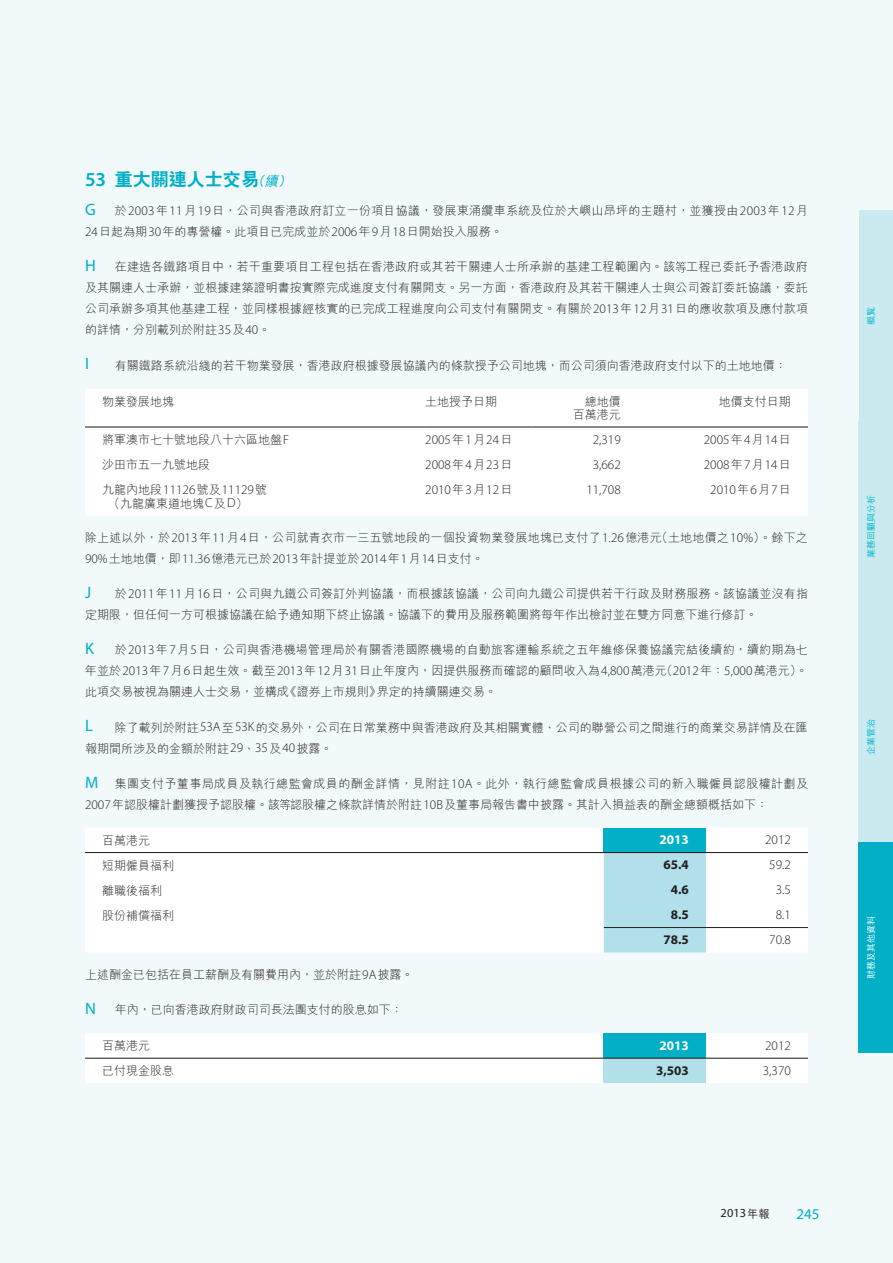
<style>
.page{position:relative;width:893px;height:1263px;background:#f1f9fb}
.page>*{position:absolute;margin:0;border:0;box-sizing:border-box;transform-origin:0 0}
.t1{font:800 18px "C Hei 2 HK";color:#00aec5}
.t2{font:16.5px "Myriad Pro";color:#00aec5}
.t3{font:15px "Myriad Pro";color:#00aec5}
.t4{font:300 13.2px "Myriad Pro";color:#231f20}
.t5{font:700 13.2px "Myriad Pro";color:#231f20}
.t6{font:700 13.2px "Myriad Pro";color:#fff}
.t7{font:12.3px "Myriad Pro";color:#231f20}
.t8{font:300 12px/21px "M Hei HK";color:#231f20}
.t9{font:300 12px/21px "M Hei HK";letter-spacing:.035em;color:#231f20}
.t10{font:300 12px/21px "M Hei HK";letter-spacing:.02em;color:#231f20}
.t11{font:500 9px "M Hei HK";color:#00b9ce}
.t12{font:500 9px "M Hei HK";color:#fff}
.s1{font-family:"Myriad Pro";font-weight:600;font-size:19.8px}
.s2{font-family:"M Hei HK";font-weight:500;font-style:italic;font-size:13.5px}
.s3{font-family:"Myriad Pro";font-weight:400;font-size:16.5px;color:#00aec5}
.s4{font-family:"Myriad Pro";font-size:13.2px}
.s5{font-family:"M Hei HK";font-size:12px}
.s6{font-family:"M Hei HK";font-weight:500;font-size:11.25px}
</style>
<div class="page">
<svg style="left:676px;top:262px;width:10px;height:11px"></svg>
<div style="left:85px;top:389px;width:723px;height:126px;background:#fff"></div>
<hr style="left:85px;top:426px;width:340px;height:1px;background:#231f20">
<hr style="left:425px;top:426px;width:106px;height:1px;background:#231f20">
<hr style="left:531px;top:426px;width:107px;height:1px;background:#231f20">
<hr style="left:638px;top:426px;width:170px;height:1px;background:#231f20">
<svg style="left:280px;top:799px;width:10px;height:11px"></svg>
<div style="left:85px;top:828px;width:723px;height:124px;background:#fff"></div>
<div style="left:604px;top:827px;width:102px;height:25px;background:#00aec5"></div>
<div style="left:604px;top:853px;width:102px;height:99px;background:#b1e0ea"></div>
<hr style="left:85px;top:852px;width:519px;height:1px;background:#231f20">
<hr style="left:604px;top:927px;width:102px;height:1px;background:#231f20">
<hr style="left:706px;top:852px;width:102px;height:1px;background:#231f20">
<hr style="left:706px;top:927px;width:102px;height:1px;background:#231f20">
<hr style="left:604px;top:852px;width:102px;height:1px;background:#231f20">
<div style="left:85px;top:1033px;width:723px;height:50px;background:#fff"></div>
<div style="left:604px;top:1033px;width:102px;height:25px;background:#00aec5"></div>
<div style="left:604px;top:1058px;width:102px;height:25px;background:#b1e0ea"></div>
<hr style="left:85px;top:1058px;width:519px;height:1px;background:#231f20">
<hr style="left:706px;top:1058px;width:102px;height:1px;background:#231f20">
<hr style="left:604px;top:1058px;width:102px;height:1px;background:#231f20">
<div style="left:859px;top:210px;width:34px;height:211px;background:#cbeaf0"></div>
<div style="left:859px;top:631px;width:34px;height:211px;background:#cbeaf0"></div>
<div style="left:859px;top:421px;width:34px;height:210px;background:#cbeaf0"></div>
<div style="left:859px;top:842px;width:34px;height:210px;background:#00aec5"></div>
<h1 class="t1" style="left:85px;top:167px;width:211px"><span class="s1">53</span> 重大關連人士交易<span class="s2">（續）</span></h1>
<p class="t10" style="left:85px;top:200px;width:724px"><span class="s3">G</span> 於<span class="s4">2003</span>年<span class="s4">11</span>月<span class="s4">19</span>日，公司與香港政府訂立一份項目協議，發展東涌纜車系統及位於大嶼山昂坪的主題村，並獲授由<span class="s4">2003</span>年<span class="s4">12</span>月<br><span class="s4">24</span>日起為期<span class="s4">30</span>年的專營權。此項目已完成並於<span class="s4">2006</span>年<span class="s4">9</span>月<span class="s4">18</span>日開始投入服務。</p>
<p class="t8" style="left:85px;top:256px;width:724px;text-align:justify"><span class="s3">H</span> 在建造各鐵路項目中，若干重要項目工程包括在香港政府或其若干關連人士所承辦的基建工程範圍內。該 工程已委託予香港政府及其關連人士承辦，並根據建築證明書按實際完成進度支付有關開支。另一方面，香港政府及其若干關連人士與公司簽訂委託協議，委託公司承辦多項其他基建工程，並同樣根據經核實的已完成工程進度向公司支付有關開支。有關於<span class="s4">2013</span>年<span class="s4">12</span>月<span class="s4">31</span>日的應收款項及應付款項的詳情，分別載列於附註<span class="s4">35</span>及<span class="s4">40</span>。</p>
<h2 class="t2" style="left:85px;top:355px;width:5px">I</h2>
<p class="t8" style="left:115px;top:354px;width:673px">有關鐵路系統沿綫的若干物業發展，香港政府根據發展協議內的條款授予公司地塊，而公司須向香港政府支付以下的土地地價：</p>
<p class="t8" style="left:102px;top:390px;width:73px">物業發展地塊</p>
<p class="t8" style="left:425px;top:390px;width:73px">土地授予日期</p>
<p class="t8" style="left:573px;top:394px;width:49px;line-height:13.5px;text-align:right">總地價百萬港元</p>
<p class="t8" style="left:719px;top:390px;width:73px">地價支付日期</p>
<p class="t8" style="left:102px;top:429px;width:189px">將軍澳市七十號地段八十六區地盤<span class="s4">F</span></p>
<p class="t4" style="left:425px;top:432px;width:89px">2005<span class="s5">年</span>1<span class="s5">月</span>24<span class="s5">日</span></p>
<p class="t4" style="left:593px;top:432px;width:30px">2,319</p>
<p class="t4" style="left:704px;top:432px;width:89px">2005<span class="s5">年</span>4<span class="s5">月</span>14<span class="s5">日</span></p>
<p class="t8" style="left:102px;top:454px;width:109px">沙田市五一九號地段</p>
<p class="t4" style="left:425px;top:457px;width:89px">2008<span class="s5">年</span>4<span class="s5">月</span>23<span class="s5">日</span></p>
<p class="t4" style="left:593px;top:457px;width:30px">3,662</p>
<p class="t4" style="left:704px;top:457px;width:89px">2008<span class="s5">年</span>7<span class="s5">月</span>14<span class="s5">日</span></p>
<p class="t4" style="left:102px;top:482px;width:167px"><span class="s5">九龍內地段</span>11126<span class="s5">號及</span>11129<span class="s5">號</span></p>
<p class="t8" style="left:108px;top:492px;width:141px">（九龍廣東道地塊<span class="s4">C</span>及<span class="s4">D</span>）</p>
<p class="t4" style="left:425px;top:482px;width:89px">2010<span class="s5">年</span>3<span class="s5">月</span>12<span class="s5">日</span></p>
<p class="t4" style="left:586px;top:482px;width:36px">11,708</p>
<p class="t4" style="left:710px;top:482px;width:82px">2010<span class="s5">年</span>6<span class="s5">月</span>7<span class="s5">日</span></p>
<p class="t8" style="left:85px;top:527px;width:724px">除上述以外，於<span class="s4">2013</span>年<span class="s4">11</span>月<span class="s4">4</span>日，公司就青衣市一三五號地段的一個投資物業發展地塊已支付了<span class="s4">1.26</span>億港元（土地地價之<span class="s4">10%</span>）。餘下之<br><span class="s4">90%</span>土地地價，即<span class="s4">11.36</span>億港元已於<span class="s4">2013</span>年計提並於<span class="s4">2014</span>年<span class="s4">1</span>月<span class="s4">14</span>日支付。</p>
<h2 class="t2" style="left:85px;top:583px;width:8px">J</h2>
<p class="t8" style="left:85px;top:583px;width:724px;text-indent:30px">於<span class="s4">2011</span>年<span class="s4">11</span>月<span class="s4">16</span>日，公司與九鐵公司簽訂外判協議，而根據該協議，公司向九鐵公司提供若干行政及財務服務。該協議並沒有指定期限，但任何一方可根據協議在給予通知期下終止協議。協議下的費用及服務範圍將每年作出檢討並在雙方同意下進行修訂。</p>
<h2 class="t2" style="left:85px;top:639px;width:10px">K</h2>
<p class="t8" style="left:85px;top:639px;width:724px;text-align:justify;text-indent:30px">於<span class="s4">2013</span>年<span class="s4">7</span>月<span class="s4">5</span>日，公司與香港機場管理局於有關香港國際機場的自動旅客運輸系統之五年維修保養協議完結後續約，續約期為七年並於<span class="s4">2013</span>年<span class="s4">7</span>月<span class="s4">6</span>日起生效。截至<span class="s4">2013</span>年<span class="s4">12</span>月<span class="s4">31</span>日止年度內，因提供服務而確認的顧問收入為<span class="s4">4,800</span>萬港元（<span class="s4">2012</span>年：<span class="s4">5,000</span>萬港元）。此項交易被視為關連人士交易，並構成《證券上市規則》界定的持續關連交易。</p>
<h2 class="t2" style="left:85px;top:717px;width:9px">L</h2>
<p class="t8" style="left:85px;top:716px;width:724px;text-indent:30px">除了載列於附註<span class="s4">53A</span>至<span class="s4">53K</span>的交易外，公司在日常業務中與香港政府及其相關實體、公司的聯營公司之間進行的商業交易詳情及在匯報期間所涉及的金額於附註<span class="s4">29</span>、<span class="s4">35</span>及<span class="s4">40</span>披露。</p>
<p class="t9" style="left:85px;top:773px;width:724px"><span class="s3">M</span> 集團支付予董事局成員及執行總監會成員的酬金詳情，見附註<span class="s4">10A</span>。此外，執行總監會成員根據公司的新入職僱員認股權計劃及<br><span class="s4">2007</span>年認股權計劃獲授予認股權。該 認股權之條款詳情於附註<span class="s4">10B</span>及董事局報告書中披露。其計入損益表的酬金總額概括如下：</p>
<p class="t8" style="left:102px;top:829px;width:49px">百萬港元</p>
<p class="t6" style="left:660px;top:832px;width:31px">2013</p>
<p class="t4" style="left:765px;top:833px;width:27px">2012</p>
<p class="t8" style="left:102px;top:854px;width:73px">短期僱員福利</p>
<p class="t5" style="left:663px;top:857px;width:27px">65.4</p>
<p class="t4" style="left:769px;top:858px;width:23px">59.2</p>
<p class="t8" style="left:102px;top:879px;width:61px">離職後福利</p>
<p class="t5" style="left:671px;top:882px;width:20px">4.6</p>
<p class="t4" style="left:776px;top:883px;width:17px">3.5</p>
<p class="t8" style="left:102px;top:904px;width:73px">股份補償福利</p>
<p class="t5" style="left:671px;top:907px;width:20px">8.5</p>
<p class="t4" style="left:776px;top:908px;width:17px">8.1</p>
<p class="t5" style="left:663px;top:932px;width:27px">78.5</p>
<p class="t4" style="left:769px;top:933px;width:23px">70.8</p>
<p class="t8" style="left:85px;top:964px;width:330px">上述酬金已包括在員工薪酬及有關費用內，並於附註<span class="s4">9A</span>披露。</p>
<p class="t8" style="left:85px;top:999px;width:319px"><span class="s3">N</span> 年內，已向香港政府財政司司長法團支付的股息如下：</p>
<p class="t8" style="left:102px;top:1035px;width:49px">百萬港元</p>
<p class="t6" style="left:660px;top:1038px;width:31px">2013</p>
<p class="t4" style="left:765px;top:1038px;width:27px">2012</p>
<p class="t8" style="left:102px;top:1060px;width:73px">已付現金股息</p>
<p class="t5" style="left:656px;top:1063px;width:34px">3,503</p>
<p class="t4" style="left:763px;top:1063px;width:30px">3,370</p>
<p class="t11" style="left:864px;top:325px;width:19px;rotate:-90deg">概覧</p>
<p class="t11" style="left:864px;top:558px;width:64px;rotate:-90deg">業務回顧與分析</p>
<p class="t11" style="left:864px;top:755px;width:37px;rotate:-90deg">企業管治</p>
<p class="t12" style="left:864px;top:979px;width:64px;rotate:-90deg">財務及其他資料</p>
<p class="t7" style="left:721px;top:1206px;width:51px">2013<span class="s6">年報</span></p>
<p class="t3" style="left:796px;top:1205px;width:25px">245</p>
</div>
